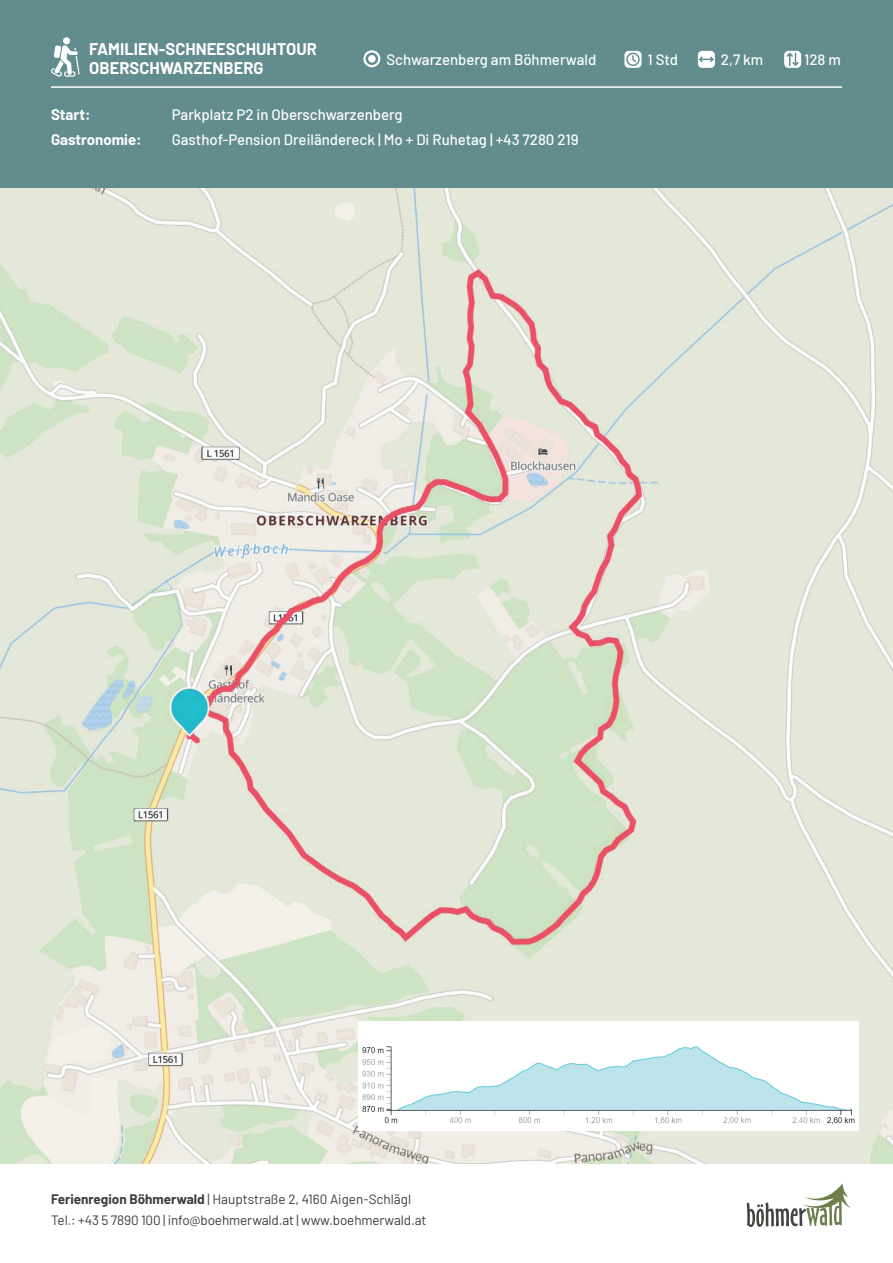
<style>
.page{position:relative;width:893px;height:1263px;background:#fff}
.page>*{position:absolute;margin:0;border:0;box-sizing:border-box;transform-origin:0 0}
.t1{font:700 16.5px/19.5px "Barlow";color:#fff}
.t2{font:500 15px "Barlow";color:#fff}
.t3{font:700 15px "Barlow";color:#fff}
.t4{font:13.5px/21px "Barlow";letter-spacing:-.01em;color:#3a3f3c}
.s1{font-weight:700}
</style>
<div class="page">
<svg style="left:747px;top:1183px;width:104px;height:44px"></svg>
<div style="left:0;top:0;width:893px;height:187px;background:#628c8e"></div>
<hr style="left:51px;top:86px;width:791px;height:2px;background:#fff">
<div style="left:363px;top:50px;width:17px;height:17px;border:2px solid #fff;border-radius:50%"></div>
<div style="left:368px;top:55px;width:8px;height:8px;background:#fff;border-radius:50%"></div>
<svg style="left:624px;top:51px;width:17px;height:17px"></svg>
<svg style="left:698px;top:51px;width:17px;height:17px"></svg>
<svg style="left:784px;top:51px;width:17px;height:17px"></svg>
<div style="left:63px;top:37px;width:7px;height:7px;background:#fff;border-radius:50%"></div>
<svg style="left:51px;top:45px;width:29px;height:32px"></svg>
<img style="left:0;top:188px;width:893px;height:975px">
<img style="left:358px;top:1021px;width:500px;height:109px">
<p class="t1" style="left:89px;top:38px;width:229px">FAMILIEN-SCHNEESCHUHTOUR<br>OBERSCHWARZENBERG</p>
<p class="t2" style="left:386px;top:49px;width:211px">Schwarzenberg am Böhmerwald</p>
<p class="t2" style="left:647px;top:49px;width:32px">1 Std</p>
<p class="t2" style="left:721px;top:49px;width:44px">2,7 km</p>
<p class="t2" style="left:804px;top:49px;width:38px">128 m</p>
<p class="t3" style="left:51px;top:103px;width:41px">Start:</p>
<p class="t2" style="left:172px;top:103px;width:232px">Parkplatz P2 in Oberschwarzenberg</p>
<p class="t3" style="left:51px;top:129px;width:92px">Gastronomie:</p>
<p class="t2" style="left:172px;top:129px;width:408px">Gasthof-Pension Dreiländereck | Mo + Di Ruhetag | +43 7280 219</p>
<p class="t4" style="left:51px;top:1187px;width:377px"><span class="s1">Ferienregion Böhmerwald</span> | Hauptstraße 2, 4160 Aigen-Schlägl<br>Tel.: +43 5 7890 100 | info@boehmerwald.at | www.boehmerwald.at</p>
</div>
